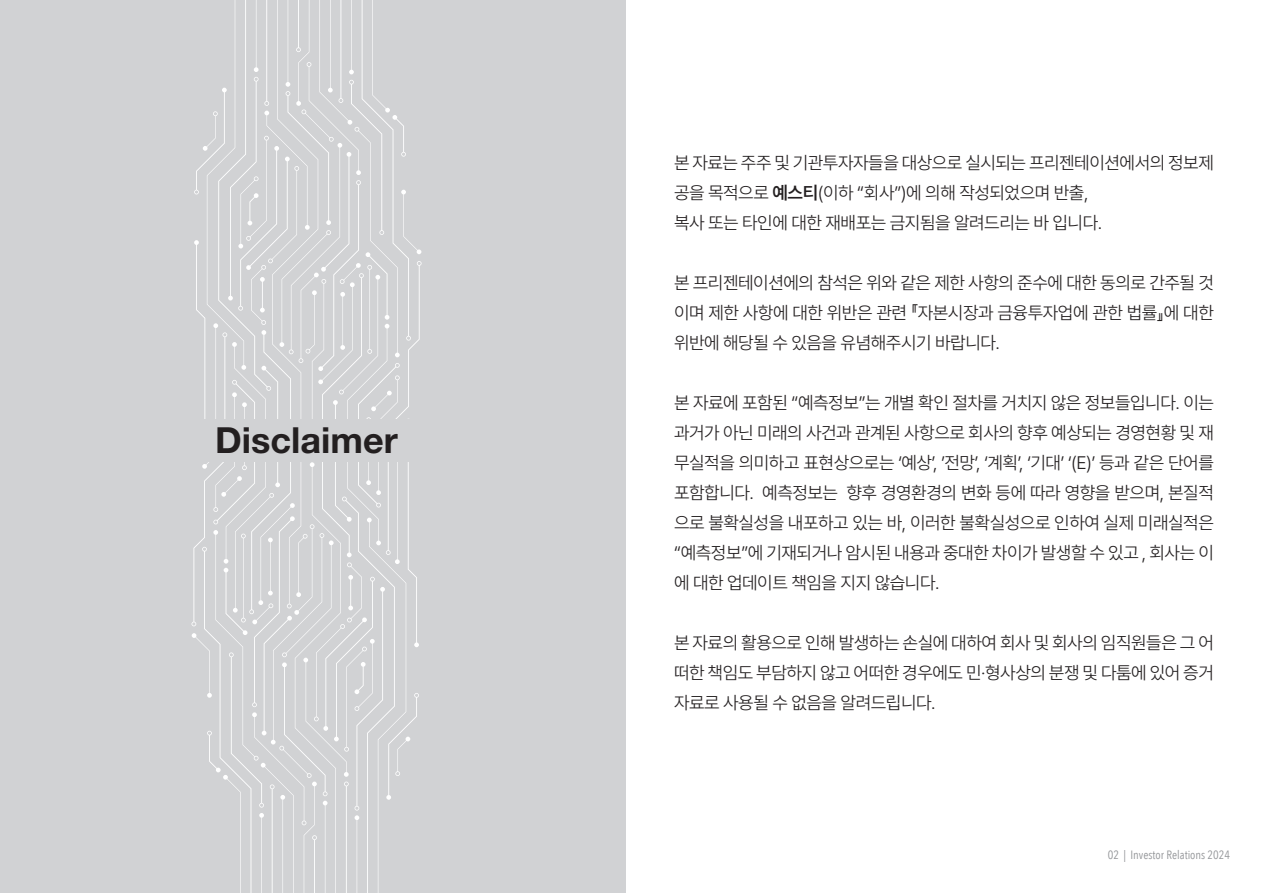
<style>
.page{position:relative;width:1263px;height:893px;background:#fff}
.page>*{position:absolute;margin:0;border:0;box-sizing:border-box;transform-origin:0 0}
.t1{font:700 36px "Helvetica Neue LT Std";color:#231f20}
.t2{font:300 18px/30px "Pretendard";letter-spacing:-.025em;color:#231f20;text-align:justify}
.t3{font:12px "Avenir Next Condensed";color:#939598}
.s1{font-weight:600}
.s2{font-style:inherit}
</style>
<div class="page">
<div style="left:0;top:0;width:625px;height:893px;background:#d1d2d4"></div>
<svg style="left:191px;top:0;width:231px;height:893px"></svg>
<div style="left:177px;top:419px;width:259px;height:42px;background:#d1d2d4"></div>
<p class="t1" style="left:215px;top:418px;width:184px">Disclaimer</p>
<p class="t2" style="left:674px;top:147px;width:541px">본 자료는 주주 및 기관투자자들을 대상으로 실시되는 프리젠테이션에서의 정보제 공을 목적으로 <span class="s1">예스티</span>(이하 “회사”)에 의해 작성되었으며 반출,</p>
<p class="t2" style="left:674px;top:207px;width:430px">복사 또는 타인에 대한 재배포는 금지됨을 알려드리는 바 입니다.</p>
<p class="t2" style="left:674px;top:267px;width:541px">본 프리젠테이션에의 참석은 위와 같은 제한 사항의 준수에 대한 동의로 간주될 것 이며 제한 사항에 대한 위반은 관련 『자본시장과 금융투자업에 관한 법률』에 대한 위반에 해당될 수 있음을 유념해주시기 바랍니다.</p>
<p class="t2" style="left:674px;top:387px;width:541px">본 자료에 포함된 “예측정보”는 개별 확인 절차를 거치지 않은 정보들입니다. 이는 과거가 아닌 미래의 사건과 관계된 사항으로 회사의 향후 예상되는 경영현황 및 재 무실적을 의미하고 표현상으로는 ‘예상’, ’전망’, ‘계획’, ‘기대’ ‘(E)’ 등과 같은 단어를 포함합니다. 예측정보는 향후 경영환경의 변화 등에 따라 영향을 받으며, 본질적 으로 불확실성을 내포하고 있는 바, 이러한 불확실성으로 인하여 실제 미래실적은 “예측정보”에 기재되거나 암시된 내용과 중대한 차이가 발생할 수 있고 , 회사는 이 에 대한 업데이트 책임을 지지 않습니다.</p>
<p class="t2" style="left:674px;top:627px;width:541px">본 자료의 활용으로 인해 발생하는 손실에 대하여 회사 및 회사의 임직원들은 그 어 떠한 책임도 부담하지 않고 어떠한 경우에도 민·형사상의 분쟁 및 다툼에 있어 증거 자료로 사용될 수 없음을 알려드립니다.</p>
<p class="t3" style="left:1108px;top:844px;width:124px">0<span class="s2">2</span> | Investor Relations 202<span class="s2">4</span></p>
</div>
